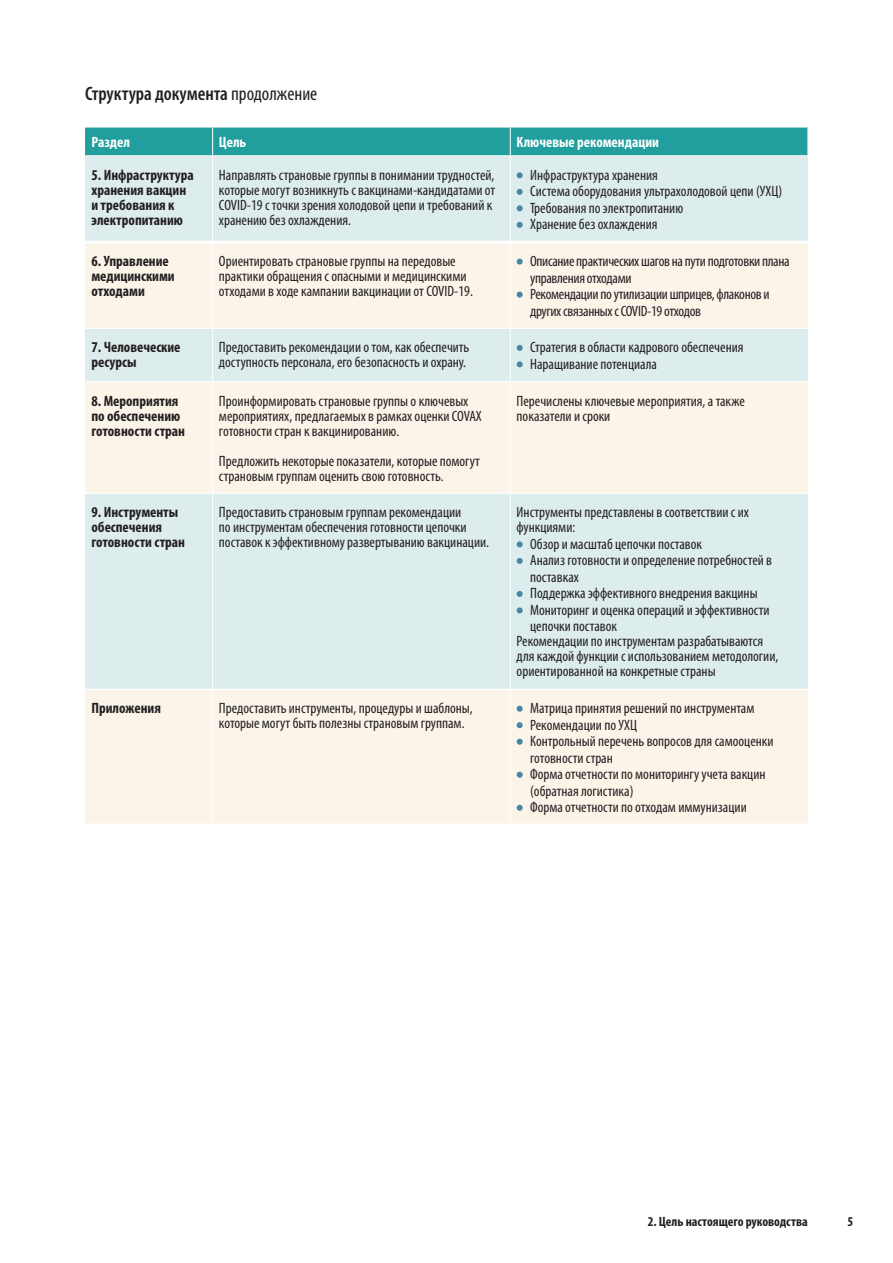
<style>
.page{position:relative;width:893px;height:1263px;background:#fff}
.page>*{position:absolute;margin:0;border:0;box-sizing:border-box;transform-origin:0 0}
.Table_heading{font:600 condensed 19.5px "Myriad Pro";color:#231f20}
.Table_text{font:condensed 15px/15px "Myriad Pro";color:#231f20}
.Table_bullet_1{font:condensed 15px/16.5px "Myriad Pro";color:#231f20}
.Table_text-2{font:700 condensed 15px/15px "Myriad Pro";color:#231f20}
.Table_bullet_1-2{font:condensed 15px/16.5px "Myriad Pro";letter-spacing:-.02em;color:#231f20}
.Table_text-3{font:700 condensed 15px "Myriad Pro";color:#fff}
.t1{font:700 condensed 13.5px "Myriad Pro";color:#231f20}
.s1{font-weight:400}
</style>
<div class="page">
<div style="left:85px;top:157px;width:723px;height:84px;background:#ddecec"></div>
<svg style="left:85px;top:244px;width:723px;height:579px;background:#eef0ea"></svg>
<hr style="left:85px;top:328px;width:128px;height:1px;background:#fff">
<hr style="left:213px;top:328px;width:297px;height:1px;background:#fff">
<hr style="left:510px;top:328px;width:298px;height:1px;background:#fff">
<hr style="left:85px;top:381px;width:128px;height:1px;background:#fff">
<hr style="left:213px;top:381px;width:297px;height:1px;background:#fff">
<hr style="left:510px;top:381px;width:298px;height:1px;background:#fff">
<hr style="left:85px;top:493px;width:128px;height:1px;background:#fff">
<hr style="left:213px;top:493px;width:297px;height:1px;background:#fff">
<hr style="left:510px;top:493px;width:298px;height:1px;background:#fff">
<hr style="left:85px;top:689px;width:128px;height:1px;background:#fff">
<hr style="left:213px;top:689px;width:297px;height:1px;background:#fff">
<hr style="left:510px;top:689px;width:298px;height:1px;background:#fff">
<hr style="left:212px;top:156px;width:1px;height:86px;background:#fff">
<hr style="left:510px;top:156px;width:1px;height:86px;background:#fff">
<div style="left:85px;top:128px;width:723px;height:28px;background:#229e9e"></div>
<hr style="left:212px;top:242px;width:1px;height:86px;background:#fff">
<hr style="left:510px;top:242px;width:1px;height:86px;background:#fff">
<hr style="left:212px;top:329px;width:1px;height:52px;background:#fff">
<hr style="left:510px;top:329px;width:1px;height:52px;background:#fff">
<hr style="left:212px;top:382px;width:1px;height:111px;background:#fff">
<hr style="left:510px;top:382px;width:1px;height:111px;background:#fff">
<hr style="left:212px;top:494px;width:1px;height:195px;background:#fff">
<hr style="left:510px;top:494px;width:1px;height:195px;background:#fff">
<hr style="left:212px;top:689px;width:1px;height:134px;background:#fff">
<hr style="left:510px;top:689px;width:1px;height:134px;background:#fff">
<svg style="left:517px;top:172px;width:6px;height:6px"></svg>
<svg style="left:517px;top:189px;width:6px;height:6px"></svg>
<svg style="left:517px;top:205px;width:6px;height:6px"></svg>
<svg style="left:517px;top:222px;width:6px;height:6px"></svg>
<svg style="left:517px;top:259px;width:6px;height:6px"></svg>
<svg style="left:517px;top:292px;width:6px;height:6px"></svg>
<svg style="left:517px;top:345px;width:6px;height:6px"></svg>
<svg style="left:517px;top:361px;width:6px;height:6px"></svg>
<svg style="left:517px;top:541px;width:6px;height:6px"></svg>
<svg style="left:517px;top:558px;width:6px;height:6px"></svg>
<svg style="left:517px;top:591px;width:6px;height:6px"></svg>
<svg style="left:517px;top:607px;width:6px;height:6px"></svg>
<svg style="left:517px;top:706px;width:6px;height:6px"></svg>
<svg style="left:517px;top:722px;width:6px;height:6px"></svg>
<svg style="left:517px;top:739px;width:6px;height:6px"></svg>
<svg style="left:517px;top:772px;width:6px;height:6px"></svg>
<svg style="left:517px;top:805px;width:6px;height:6px"></svg>
<p class="Table_heading" style="left:85px;top:83px;width:234px">Структура документа <span class="s1">продолжение</span></p>
<p class="Table_text-3" style="left:91px;top:133px;width:40px">Раздел</p>
<p class="Table_text-3" style="left:219px;top:133px;width:29px">Цель</p>
<p class="Table_text-3" style="left:517px;top:133px;width:144px">Ключевые рекомендации</p>
<p class="Table_text-2" style="left:91px;top:167px;width:104px">5. Инфраструктура хранения вакцин и требования к электропитанию</p>
<p class="Table_text" style="left:219px;top:167px;width:278px">Направлять страновые группы в понимании трудностей, которые могут возникнуть с вакцинами-кандидатами от COVID-19 с точки зрения холодовой цепи и требований к хранению без охлаждения.</p>
<p class="Table_bullet_1" style="left:530px;top:166px;width:129px">Инфраструктура хранения</p>
<p class="Table_bullet_1" style="left:530px;top:183px;width:254px">Система оборудования ультрахолодовой цепи (УХЦ)</p>
<p class="Table_bullet_1" style="left:530px;top:199px;width:155px">Требования по электропитанию</p>
<p class="Table_bullet_1" style="left:530px;top:216px;width:129px">Хранение без охлаждения</p>
<p class="Table_text-2" style="left:91px;top:253px;width:85px">6. Управление медицинскими отходами</p>
<p class="Table_text" style="left:219px;top:253px;width:255px">Ориентировать страновые группы на передовые практики обращения с опасными и медицинскими отходами в ходе кампании вакцинации от COVID-19.</p>
<p class="Table_bullet_1-2" style="left:530px;top:253px;width:261px">Описание практических шагов на пути подготовки плана управления отходами</p>
<p class="Table_bullet_1-2" style="left:530px;top:286px;width:241px">Рекомендации по утилизации шприцев, флаконов и других связанных с COVID-19 отходов</p>
<p class="Table_text-2" style="left:91px;top:340px;width:91px">7. Человеческие ресурсы</p>
<p class="Table_text" style="left:219px;top:340px;width:252px">Предоставить рекомендации о том, как обеспечить доступность персонала, его безопасность и охрану.</p>
<p class="Table_bullet_1" style="left:530px;top:339px;width:215px">Стратегия в области кадрового обеспечения</p>
<p class="Table_bullet_1" style="left:530px;top:355px;width:128px">Наращивание потенциала</p>
<p class="Table_text-2" style="left:91px;top:393px;width:95px">8. Мероприятия по обеспечению готовности стран</p>
<p class="Table_text" style="left:219px;top:393px;width:264px">Проинформировать страновые группы о ключевых мероприятиях, предлагаемых в рамках оценки COVAX готовности стран к вакцинированию.</p>
<p class="Table_text" style="left:219px;top:453px;width:262px">Предложить некоторые показатели, которые помогут страновым группам оценить свою готовность.</p>
<p class="Table_text" style="left:517px;top:393px;width:230px">Перечислены ключевые мероприятия, а также показатели и сроки</p>
<p class="Table_text-2" style="left:91px;top:505px;width:95px">9. Инструменты обеспечения готовности стран</p>
<p class="Table_text" style="left:219px;top:505px;width:272px">Предоставить страновым группам рекомендации<br>по инструментам обеспечения готовности цепочки поставок к эффективному развертыванию вакцинации.</p>
<p class="Table_text" style="left:517px;top:505px;width:234px">Инструменты представлены в соответствии с их функциями:</p>
<p class="Table_bullet_1" style="left:530px;top:535px;width:173px">Обзор и масштаб цепочки поставок</p>
<p class="Table_bullet_1" style="left:530px;top:552px;width:243px">Анализ готовности и определение потребностей в поставках</p>
<p class="Table_bullet_1" style="left:530px;top:585px;width:229px">Поддержка эффективного внедрения вакцины</p>
<p class="Table_bullet_1" style="left:530px;top:601px;width:241px">Мониторинг и оценка операций и эффективности цепочки поставок</p>
<p class="Table_text" style="left:517px;top:634px;width:263px">Рекомендации по инструментам разрабатываются для каждой функции с использованием методологии, ориентированной на конкретные страны</p>
<p class="Table_text-2" style="left:91px;top:700px;width:71px">Приложения</p>
<p class="Table_text" style="left:219px;top:700px;width:255px">Предоставить инструменты, процедуры и шаблоны, которые могут быть полезны страновым группам.</p>
<p class="Table_bullet_1" style="left:530px;top:700px;width:226px">Матрица принятия решений по инструментам</p>
<p class="Table_bullet_1" style="left:530px;top:716px;width:108px">Рекомендации по УХЦ</p>
<p class="Table_bullet_1" style="left:530px;top:733px;width:245px">Контрольный перечень вопросов для самооценки готовности стран</p>
<p class="Table_bullet_1" style="left:530px;top:766px;width:237px">Форма отчетности по мониторингу учета вакцин (обратная логистика)</p>
<p class="Table_bullet_1" style="left:530px;top:799px;width:218px">Форма отчетности по отходам иммунизации</p>
<p class="t1" style="left:648px;top:1212px;width:162px">2. Цель настоящего руководства</p>
<p class="t1" style="left:848px;top:1212px;width:7px">5</p>
</div>
